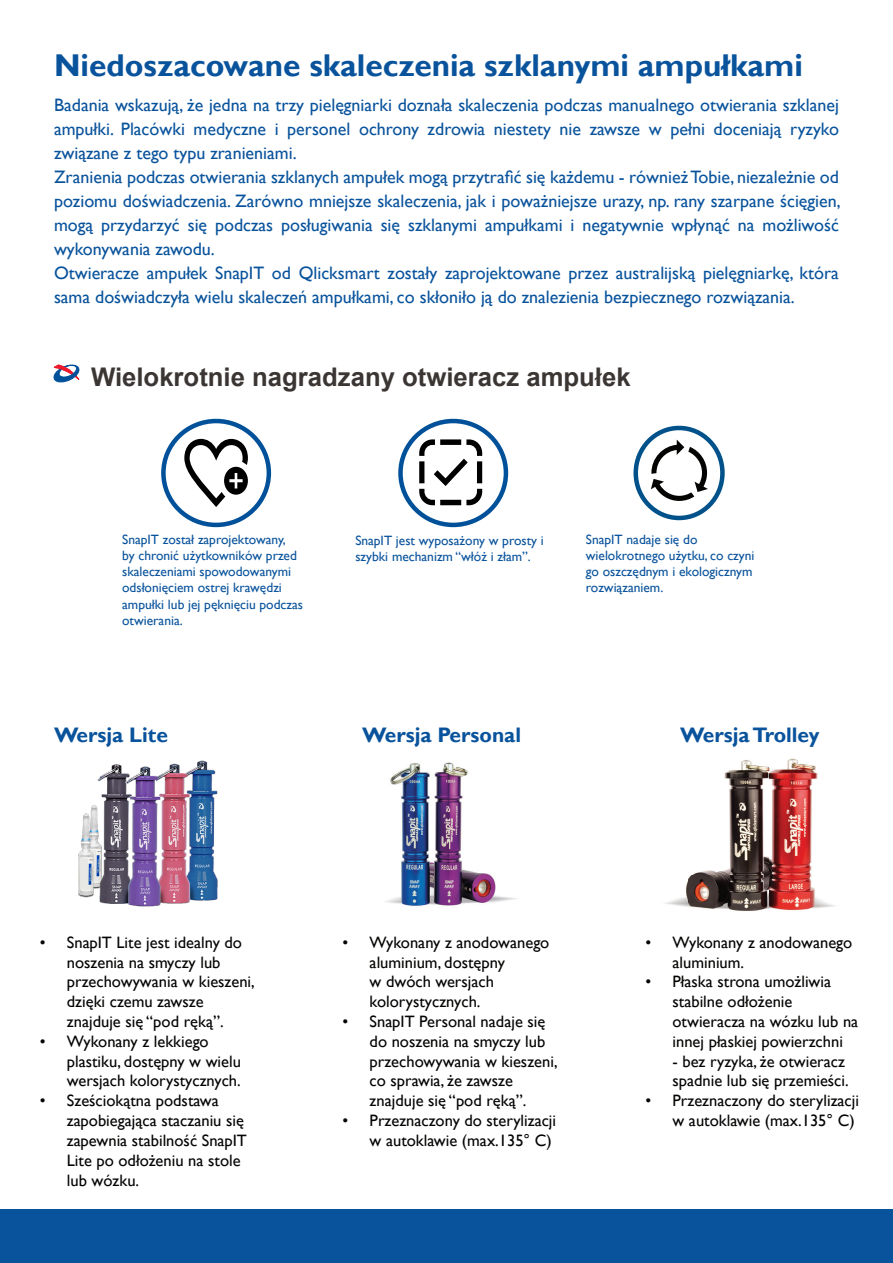
<style>
.page{position:relative;width:893px;height:1263px;background:#fff}
.page>*{position:absolute;margin:0;border:0;box-sizing:border-box;transform-origin:0 0}
.t1{font:700 31.5px "Gill Sans";color:#09539c}
.Heading2_back{font:700 25.65px "Arial";color:#3b3634}
.t2{font:700 21px "Gill Sans";color:#09539c}
.t3{font:18px/24px "Gill Sans";color:#09539c;text-align:justify}
.t4{font:16.5px/19.8px "Gill Sans";color:#040503}
.t5{font:13.5px/16.2px "Gill Sans";color:#09539c}
</style>
<div class="page">
<div style="left:0;top:1209px;width:893px;height:54px;background:#09539c"></div>
<svg style="left:419px;top:439px;width:63px;height:66px"></svg>
<div style="left:398px;top:419px;width:110px;height:108px;border:4px solid #01519a;border-radius:50%"></div>
<div style="left:161px;top:419px;width:110px;height:108px;border:4px solid #01519a;border-radius:50%"></div>
<svg style="left:184px;top:439px;width:64px;height:68px"></svg>
<svg style="left:53px;top:364px;width:27px;height:19px"></svg>
<img style="left:386px;top:762px;width:131px;height:144px">
<img style="left:665px;top:758px;width:170px;height:153px">
<div style="left:633px;top:426px;width:92px;height:94px;border:4px solid #01518b;border-radius:50%"></div>
<svg style="left:651px;top:440px;width:57px;height:61px"></svg>
<img style="left:78px;top:760px;width:140px;height:147px">
<p class="t1" style="left:54px;top:46px;width:750px">Niedoszacowane skaleczenia szklanymi ampułkami</p>
<p class="t3" style="left:54px;top:93px;width:786px">Badania wskazują, że jedna na trzy pielęgniarki doznała skaleczenia podczas manualnego otwierania szklanej ampułki. Placówki medyczne i personel ochrony zdrowia niestety nie zawsze w pełni doceniają ryzyko związane z tego typu zranieniami.</p>
<p class="t3" style="left:54px;top:165px;width:788px">Zranienia podczas otwierania szklanych ampułek mogą przytrafić się każdemu - również Tobie, niezależnie od poziomu doświadczenia. Zarówno mniejsze skaleczenia, jak i poważniejsze urazy, np. rany szarpane ścięgien, mogą przydarzyć się podczas posługiwania się szklanymi ampułkami i negatywnie wpłynąć na możliwość wykonywania zawodu.</p>
<p class="t3" style="left:54px;top:261px;width:786px">Otwieracze ampułek SnapIT od Qlicksmart zostały zaprojektowane przez australijską pielęgniarkę, która sama doświadczyła wielu skaleczeń ampułkami, co skłoniło ją do znalezienia bezpiecznego rozwiązania.</p>
<p class="Heading2_back" style="left:91px;top:359px;width:541px">Wielokrotnie nagradzany otwieracz ampułek</p>
<p class="t5" style="left:122px;top:531px;width:182px">SnapIT został zaprojektowany,<br>by chronić użytkowników przed skaleczeniami spowodowanymi odsłonięciem ostrej krawędzi ampułki lub jej pęknięciu podczas otwierania.</p>
<p class="t5" style="left:355px;top:532px;width:190px">SnapIT jest wyposażony w prosty i szybki mechanizm “włóż i złam”.</p>
<p class="t5" style="left:586px;top:531px;width:170px">SnapIT nadaje się do wielokrotnego użytku, co czyni go oszczędnym i ekologicznym rozwiązaniem.</p>
<p class="t2" style="left:54px;top:722px;width:115px">Wersja Lite</p>
<p class="t2" style="left:362px;top:722px;width:160px">Wersja Personal</p>
<p class="t2" style="left:680px;top:722px;width:141px">Wersja Trolley</p>
<p class="t4" style="left:67px;top:933px;width:189px;text-indent:-27px">• SnapIT Lite jest idealny do noszenia na smyczy lub przechowywania w kieszeni, dzięki czemu zawsze znajduje się “pod ręką”.</p>
<p class="t4" style="left:67px;top:1032px;width:176px;text-indent:-27px">• Wykonany z lekkiego plastiku, dostępny w wielu wersjach kolorystycznych.</p>
<p class="t4" style="left:67px;top:1091px;width:181px;text-indent:-27px">• Sześciokątna podstawa zapobiegająca staczaniu się zapewnia stabilność SnapIT<br>Lite po odłożeniu na stole lub wózku.</p>
<p class="t4" style="left:370px;top:933px;width:181px;text-indent:-27px">• Wykonany z anodowanego aluminium, dostępny<br>w dwóch wersjach kolorystycznych.</p>
<p class="t4" style="left:370px;top:1012px;width:189px;text-indent:-27px">• SnapIT Personal nadaje się do noszenia na smyczy lub przechowywania w kieszeni, co sprawia, że zawsze znajduje się “pod ręką”.</p>
<p class="t4" style="left:343px;top:1111px;width:215px;text-align:right">• Przeznaczony do sterylizacji w autoklawie (max.135° C)</p>
<p class="t4" style="left:672px;top:933px;width:181px;text-indent:-27px">• Wykonany z anodowanego aluminium.</p>
<p class="t4" style="left:672px;top:972px;width:187px;text-indent:-27px">• Płaska strona umożliwia stabilne odłożenie otwieracza na wózku lub na innej płaskiej powierzchni</p>
<p class="t4" style="left:672px;top:1051px;width:178px">- bez ryzyka, że otwieracz spadnie lub się przemieści.</p>
<p class="t4" style="left:645px;top:1091px;width:215px;text-align:right">• Przeznaczony do sterylizacji w autoklawie (max.135° C)</p>
</div>
